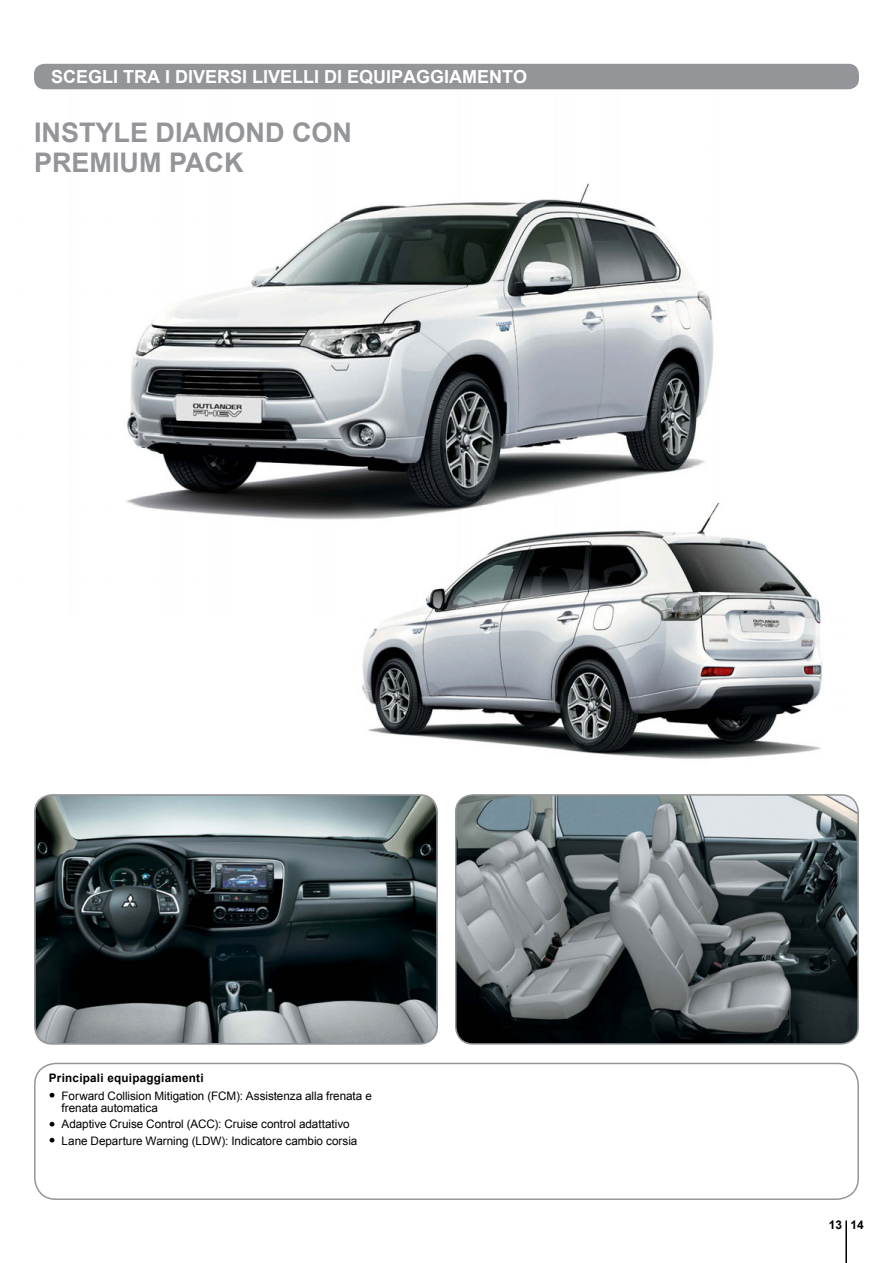
<style>
.page{position:relative;width:893px;height:1263px;background:#fff}
.page>*{position:absolute;margin:0;border:0;box-sizing:border-box;transform-origin:0 0}
.t1{font:700 27px/30px "Arial";color:#939598}
.t2{font:700 18px "Arial";color:#fff}
.t3{font:700 12px "Arial";color:#000}
.t4{font:11.7px/12.8px "Arial";letter-spacing:-.005em;color:#000}
.t5{font:700 11.7px "Arial";letter-spacing:.02em;color:#000}
.s1{font-family:"Helvetica Neue LT Pro";font-weight:100;font-stretch:expanded;font-size:13.5px}
</style>
<div class="page">
<img style="left:36px;top:85px;width:751px;height:435px">
<img style="left:35px;top:795px;width:402px;height:247px">
<div style="left:34px;top:794px;width:404px;height:251px;border:2px solid #939598;border-radius:17px"></div>
<img style="left:456px;top:795px;width:402px;height:247px">
<div style="left:455px;top:794px;width:404px;height:251px;border:2px solid #939598;border-radius:17px"></div>
<img style="left:347px;top:503px;width:476px;height:256px">
<div style="left:34px;top:64px;width:825px;height:25px;background:#939598;border-radius:10px"></div>
<hr style="left:845px;top:1220px;width:2px;height:43px;background:#000">
<div style="left:34px;top:1063px;width:825px;height:137px;border:2px solid #939598;border-radius:21px"></div>
<h2 class="t2" style="left:51px;top:65px;width:24px">SCEGLI</h2>
<h2 class="t2" style="left:123px;top:65px;width:14px">TRA</h2>
<h2 class="t2" style="left:165px;top:65px;width:21px">I DIVERSI</h2>
<h2 class="t2" style="left:252px;top:65px;width:11px">LIVELLI</h2>
<h2 class="t2" style="left:324px;top:65px;width:36px">DI EQUIPAGGIAMENTO</h2>
<h1 class="t1" style="left:34px;top:119px;width:320px">INSTYLE DIAMOND CON<br>PREMIUM PACK</h1>
<p class="t5" style="left:49px;top:1070px;width:156px">PRINCIPALI EQUIPAGGIAMENTI</p>
<p class="t4" style="left:62px;top:1089px;width:312px;text-indent:-13px"><span class="s1">•</span> Forward Collision Mitigation (FCM): Assistenza alla frenata e frenata automatica</p>
<p class="t4" style="left:49px;top:1118px;width:302px"><span class="s1">•</span> Adaptive Cruise Control (ACC): Cruise control adattativo</p>
<p class="t4" style="left:49px;top:1134px;width:310px"><span class="s1">•</span> Lane Departure Warning (LDW): Indicatore cambio corsia</p>
<p class="t3" style="left:829px;top:1216px;width:37px">13 14</p>
</div>
